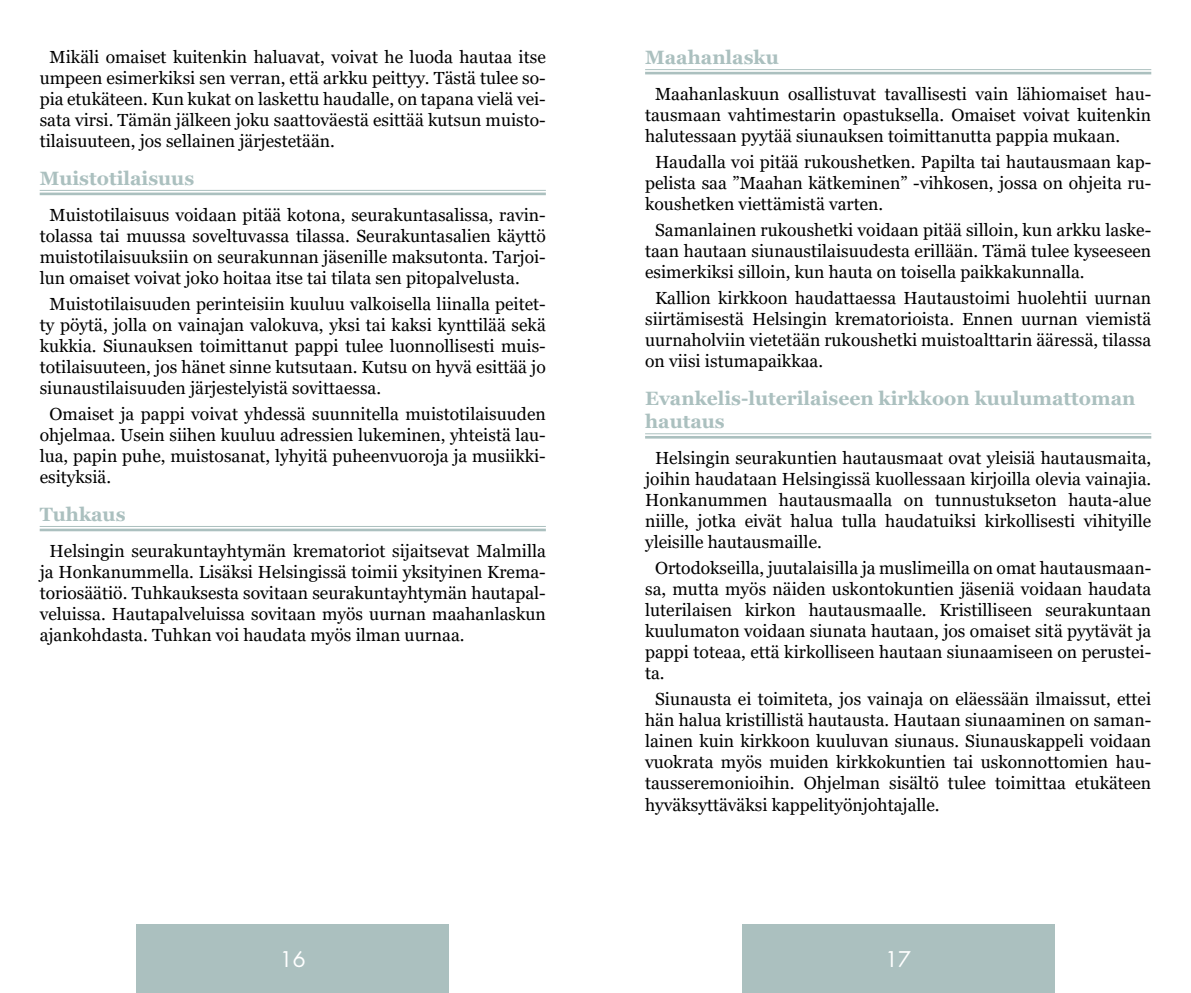
<style>
.page{position:relative;width:1191px;height:993px;background:#fff}
.page>*{position:absolute;margin:0;border:0;box-sizing:border-box;transform-origin:0 0}
.t1{font:21px "Futura Std";color:#fff}
.t2{font:700 19.25px/23.1px "Georgia";color:#abc0bf}
.t3{font:17.5px/21px "Georgia";color:#000;text-align:justify}
</style>
<div class="page">
<div style="left:742px;top:924px;width:312px;height:68px;background:#abc0bf"></div>
<div style="left:136px;top:924px;width:313px;height:68px;background:#abc0bf"></div>
<hr style="left:40px;top:190px;width:506px;height:1px;background:#abc0bf">
<hr style="left:40px;top:192px;width:506px;height:3px;background:#abc0bf">
<hr style="left:40px;top:526px;width:506px;height:1px;background:#abc0bf">
<hr style="left:40px;top:528px;width:506px;height:3px;background:#abc0bf">
<hr style="left:645px;top:69px;width:506px;height:1px;background:#abc0bf">
<hr style="left:645px;top:72px;width:506px;height:2px;background:#abc0bf">
<hr style="left:645px;top:433px;width:506px;height:1px;background:#abc0bf">
<hr style="left:645px;top:436px;width:506px;height:2px;background:#abc0bf">
<p class="t3" style="left:40px;top:47px;width:507px;text-indent:10px">Mikäli omaiset kuitenkin haluavat, voivat he luoda hautaa itse umpeen esimerkiksi sen verran, että arkku peittyy. Tästä tulee so&shy;pia etukäteen. Kun kukat on laskettu haudalle, on tapana vielä vei&shy;sata virsi. Tämän jälkeen joku saattoväestä esittää kutsun muisto&shy;tilaisuuteen, jos sellainen järjestetään.</p>
<p class="t2" style="left:40px;top:167px;width:156px">Muistotilaisuus</p>
<p class="t3" style="left:40px;top:205px;width:507px;text-indent:10px">Muistotilaisuus voidaan pitää kotona, seurakuntasalissa, ravin&shy;tolassa tai muussa soveltuvassa tilassa. Seurakuntasalien käyttö muistotilaisuuksiin on seurakunnan jäsenille maksutonta. Tarjoi&shy;lun omaiset voivat joko hoitaa itse tai tilata sen pitopalvelusta.</p>
<p class="t3" style="left:40px;top:293px;width:507px;text-indent:10px">Muistotilaisuuden perinteisiin kuuluu valkoisella liinalla peitet&shy;ty pöytä, jolla on vainajan valokuva, yksi tai kaksi kynttilää sekä kukkia. Siunauksen toimittanut pappi tulee luonnollisesti muis&shy;totilaisuuteen, jos hänet sinne kutsutaan. Kutsu on hyvä esittää jo siunaustilaisuuden järjestelyistä sovittaessa.</p>
<p class="t3" style="left:40px;top:403px;width:507px;text-indent:10px">Omaiset ja pappi voivat yhdessä suunnitella muistotilaisuuden ohjelmaa. Usein siihen kuuluu adressien lukeminen, yhteistä lau&shy;lua, papin puhe, muistosanat, lyhyitä puheenvuoroja ja musiikki&shy;esityksiä.</p>
<p class="t2" style="left:40px;top:502px;width:87px">Tuhkaus</p>
<p class="t3" style="left:40px;top:540px;width:507px;text-indent:10px">Helsingin seurakuntayhtymän krematoriot sijaitsevat Malmilla ja Honkanummella. Lisäksi Helsingissä toimii yksityinen Krema&shy;toriosäätiö. Tuhkauksesta sovitaan seurakuntayhtymän hautapal&shy;veluissa. Hautapalveluissa sovitaan myös uurnan maahanlaskun ajankohdasta. Tuhkan voi haudata myös ilman uurnaa.</p>
<p class="t2" style="left:645px;top:46px;width:135px">Maahanlasku</p>
<p class="t3" style="left:645px;top:84px;width:507px;text-indent:10px">Maahanlaskuun osallistuvat tavallisesti vain lähiomaiset hau&shy;tausmaan vahtimestarin opastuksella. Omaiset voivat kuitenkin halutessaan pyytää siunauksen toimittanutta pappia mukaan.</p>
<p class="t3" style="left:645px;top:152px;width:507px;text-indent:10px">Haudalla voi pitää rukoushetken. Papilta tai hautausmaan kap&shy;pelista saa ”Maahan kätkeminen” -vihkosen, jossa on ohjeita ru&shy;koushetken viettämistä varten.</p>
<p class="t3" style="left:645px;top:220px;width:507px;text-indent:10px">Samanlainen rukoushetki voidaan pitää silloin, kun arkku laske&shy;taan hautaan siunaustilaisuudesta erillään. Tämä tulee kyseeseen esimerkiksi silloin, kun hauta on toisella paikkakunnalla.</p>
<p class="t3" style="left:645px;top:288px;width:507px;text-indent:10px">Kallion kirkkoon haudattaessa Hautaustoimi huolehtii uurnan siirtämisestä Helsingin krematorioista. Ennen uurnan viemistä uurnaholviin vietetään rukoushetki muistoalttarin ääressä, tilassa on viisi istumapaikkaa.</p>
<p class="t2" style="left:645px;top:387px;width:492px">Evankelis-luterilaiseen kirkkoon kuulumattoman hautaus</p>
<p class="t3" style="left:645px;top:448px;width:507px;text-indent:10px">Helsingin seurakuntien hautausmaat ovat yleisiä hautausmaita, joihin haudataan Helsingissä kuollessaan kirjoilla olevia vainajia.<br>Honkanummen hautausmaalla on tunnustukseton hauta-alue niille, jotka eivät halua tulla haudatuiksi kirkollisesti vihityille yleisille hautausmaille.</p>
<p class="t3" style="left:645px;top:558px;width:507px;text-indent:10px">Ortodokseilla, juutalaisilla ja muslimeilla on omat hautausmaan&shy;sa, mutta myös näiden uskontokuntien jäseniä voidaan haudata luterilaisen kirkon hautausmaalle. Kristilliseen seurakuntaan kuulumaton voidaan siunata hautaan, jos omaiset sitä pyytävät ja pappi toteaa, että kirkolliseen hautaan siunaamiseen on perustei&shy;ta.</p>
<p class="t3" style="left:645px;top:689px;width:508px;text-indent:10px">Siunausta ei toimiteta, jos vainaja on eläessään ilmaissut, ettei hän halua kristillistä hautausta. Hautaan siunaaminen on saman&shy;lainen kuin kirkkoon kuuluvan siunaus. Siunauskappeli voidaan vuokrata myös muiden kirkkokuntien tai uskonnottomien hau&shy;tausseremonioihin. Ohjelman sisältö tulee toimittaa etukäteen hyväksyttäväksi kappelityönjohtajalle.</p>
<p class="t1" style="left:280px;top:945px;width:27px">16</p>
<p class="t1" style="left:885px;top:945px;width:27px">17</p>
</div>
